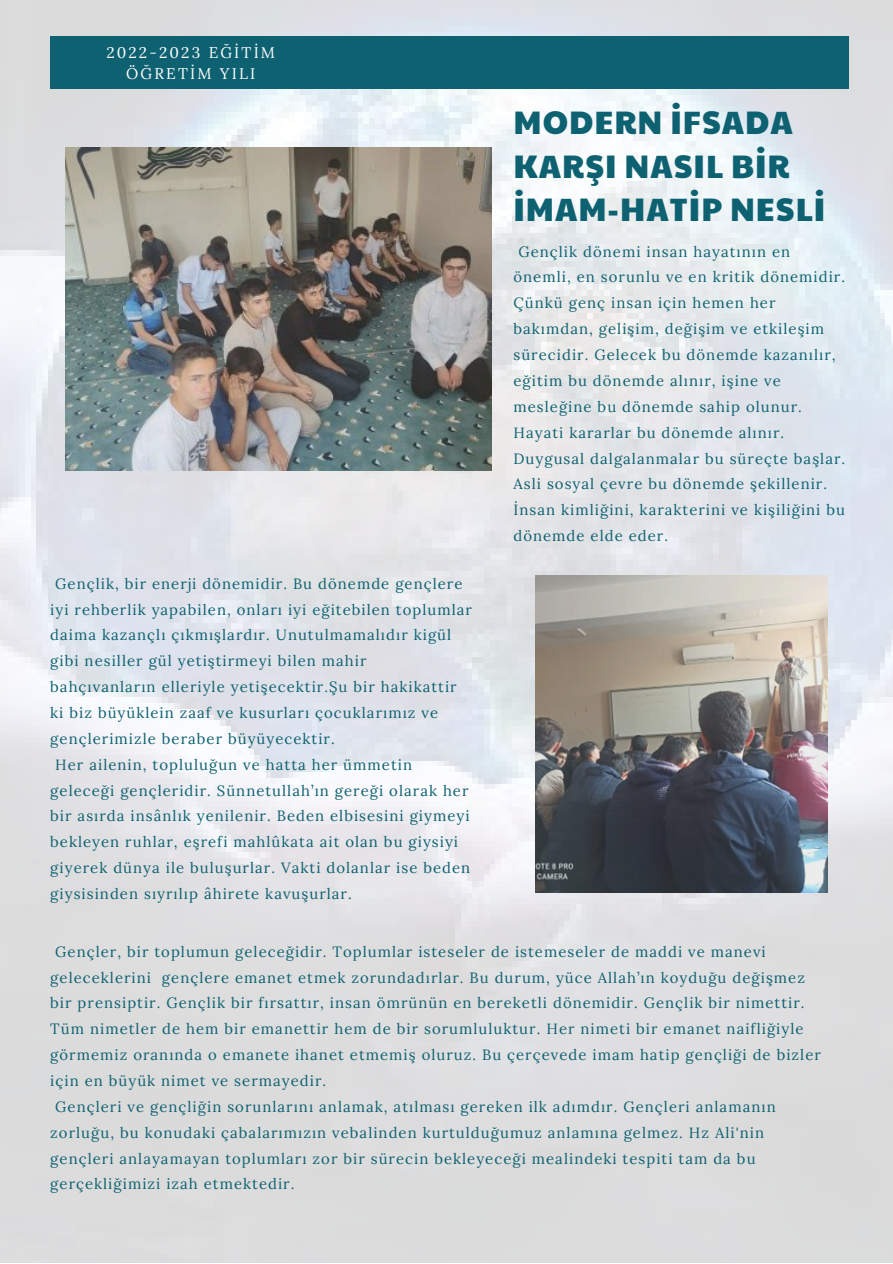
<style>
.page{position:relative;width:893px;height:1264px;background:#fff}
.page>*{position:absolute;margin:0;border:0;box-sizing:border-box;transform-origin:0 0}
.t1{font:31.8px/43.8px "Paytone One";letter-spacing:.03em;color:#0e6171}
.t2{font:15.45px/20.9px "Lora";letter-spacing:.14em;color:#fff;text-align:center}
.t3{font:14.85px/25.8px "Lora";letter-spacing:.07em;color:#0e6171}
</style>
<div class="page">
<img style="left:0;top:0;width:892px;height:1262px">
<img style="left:66px;top:148px;width:425px;height:322px">
<img style="left:536px;top:575px;width:291px;height:317px">
<div style="left:50px;top:37px;width:798px;height:51px;background:#0e6171"></div>
<p class="t2" style="left:106px;top:42px;width:170px">2022-2023 EĞİTİM<br>ÖĞRETİM YILI</p>
<p class="t3" style="left:50px;top:570px;width:423px;text-indent:5px">Gençlik, bir enerji dönemidir. Bu dönemde gençlere iyi rehberlik yapabilen, onları iyi eğitebilen toplumlar daima kazançlı çıkmışlardır. Unutulmamalıdır kigül gibi nesiller gül yetiştirmeyi bilen mahir bahçıvanların elleriyle yetişecektir.Şu bir hakikattir ki biz büyüklein zaaf ve kusurları çocuklarımız ve gençlerimizle beraber büyüyecektir.</p>
<p class="t3" style="left:50px;top:751px;width:421px;text-indent:5px">Her ailenin, topluluğun ve hatta her ümmetin geleceği gençleridir. Sünnetullah’ın gereği olarak her bir asırda insânlık yenilenir. Beden elbisesini giymeyi bekleyen ruhlar, eşrefi mahlûkata ait olan bu giysiyi giyerek dünya ile buluşurlar. Vakti dolanlar ise beden giysisinden sıyrılıp âhirete kavuşurlar.</p>
<p class="t1" style="left:513px;top:99px;width:313px">MODERN İFSADA<br>KARŞI NASIL BİR<br>İMAM-HATİP NESLİ</p>
<p class="t3" style="left:513px;top:238px;width:333px;text-indent:5px">Gençlik dönemi insan hayatının en önemli, en sorunlu ve en kritik dönemidir.<br>Çünkü genç insan için hemen her bakımdan, gelişim, değişim ve etkileşim sürecidir. Gelecek bu dönemde kazanılır, eğitim bu dönemde alınır, işine ve mesleğine bu dönemde sahip olunur.<br>Hayati kararlar bu dönemde alınır.<br>Duygusal dalgalanmalar bu süreçte başlar.<br>Asli sosyal çevre bu dönemde şekillenir.<br>İnsan kimliğini, karakterini ve kişiliğini bu dönemde elde eder.</p>
<p class="t3" style="left:50px;top:938px;width:772px;text-indent:5px">Gençler, bir toplumun geleceğidir. Toplumlar isteseler de istemeseler de maddi ve manevi geleceklerini gençlere emanet etmek zorundadırlar. Bu durum, yüce Allah’ın koyduğu değişmez bir prensiptir. Gençlik bir fırsattır, insan ömrünün en bereketli dönemidir. Gençlik bir nimettir.<br>Tüm nimetler de hem bir emanettir hem de bir sorumluluktur. Her nimeti bir emanet naifliğiyle görmemiz oranında o emanete ihanet etmemiş oluruz. Bu çerçevede imam hatip gençliği de bizler için en büyük nimet ve sermayedir.</p>
<p class="t3" style="left:50px;top:1093px;width:726px;text-indent:5px">Gençleri ve gençliğin sorunlarını anlamak, atılması gereken ilk adımdır. Gençleri anlamanın zorluğu, bu konudaki çabalarımızın vebalinden kurtulduğumuz anlamına gelmez. Hz Ali'nin gençleri anlayamayan toplumları zor bir sürecin bekleyeceği mealindeki tespiti tam da bu gerçekliğimizi izah etmektedir.</p>
</div>
